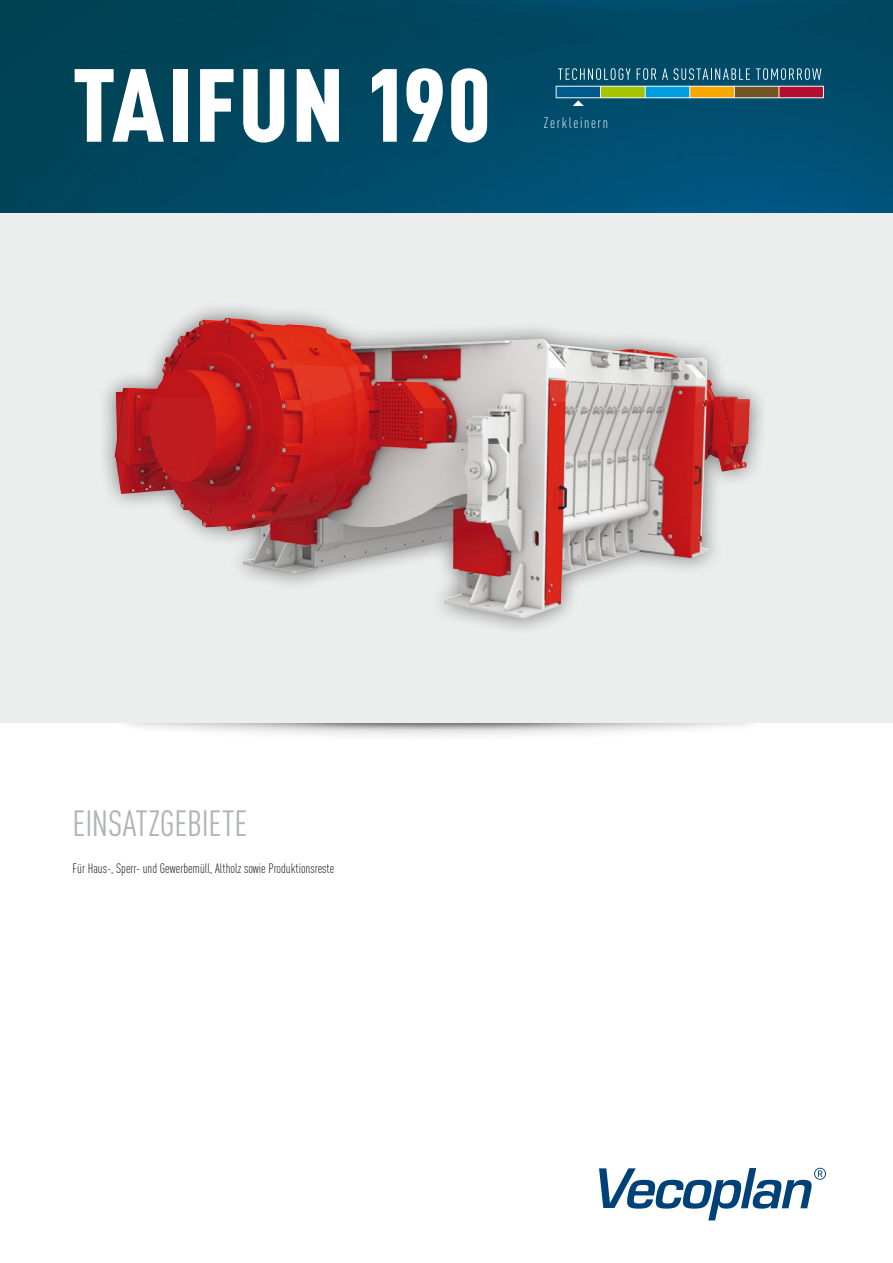
<style>
.page{position:relative;width:893px;height:1263px;background:#fff}
.page>*{position:absolute;margin:0;border:0;box-sizing:border-box;transform-origin:0 0}
.t1{font:900 condensed 102px "DIN Pro";letter-spacing:.015em;color:#fff}
.t2{font:36px "DIN Cond";letter-spacing:-.01em;color:#b1b3b4}
.t3{font:300 15px "DIN Cond";letter-spacing:.105em;color:#fff}
.t4{font:300 13.5px "DIN Cond";color:#000}
</style>
<div class="page">
<div style="left:0;top:213px;width:893px;height:510px;background:#eceded"></div>
<svg style="left:599px;top:1168px;width:227px;height:52px"></svg>
<img style="left:0;top:0;width:893px;height:213px">
<svg style="left:558px;top:68px;width:73px;height:12px"></svg>
<svg style="left:637px;top:68px;width:19px;height:12px"></svg>
<svg style="left:662px;top:68px;width:6px;height:12px"></svg>
<svg style="left:674px;top:68px;width:76px;height:12px"></svg>
<svg style="left:756px;top:68px;width:65px;height:12px"></svg>
<svg style="left:556px;top:86px;width:268px;height:20px;background:#567469"></svg>
<div style="left:97px;top:300px;width:671px;height:336px;background:#000;opacity:.5"></div>
<img style="left:114px;top:318px;width:636px;height:300px">
<h1 class="t1" style="left:73px;top:26px;width:420px">TAIFUN 190</h1>
<p class="t3" style="left:544px;top:114px;width:66px">Zerkleinern</p>
<h2 class="t2" style="left:73px;top:803px;width:172px">EINSATZGEBIETE</h2>
<p class="t4" style="left:73px;top:860px;width:263px">Für Haus-, Sperr- und Gewerbemüll, Altholz sowie Produktionsreste</p>
</div>
